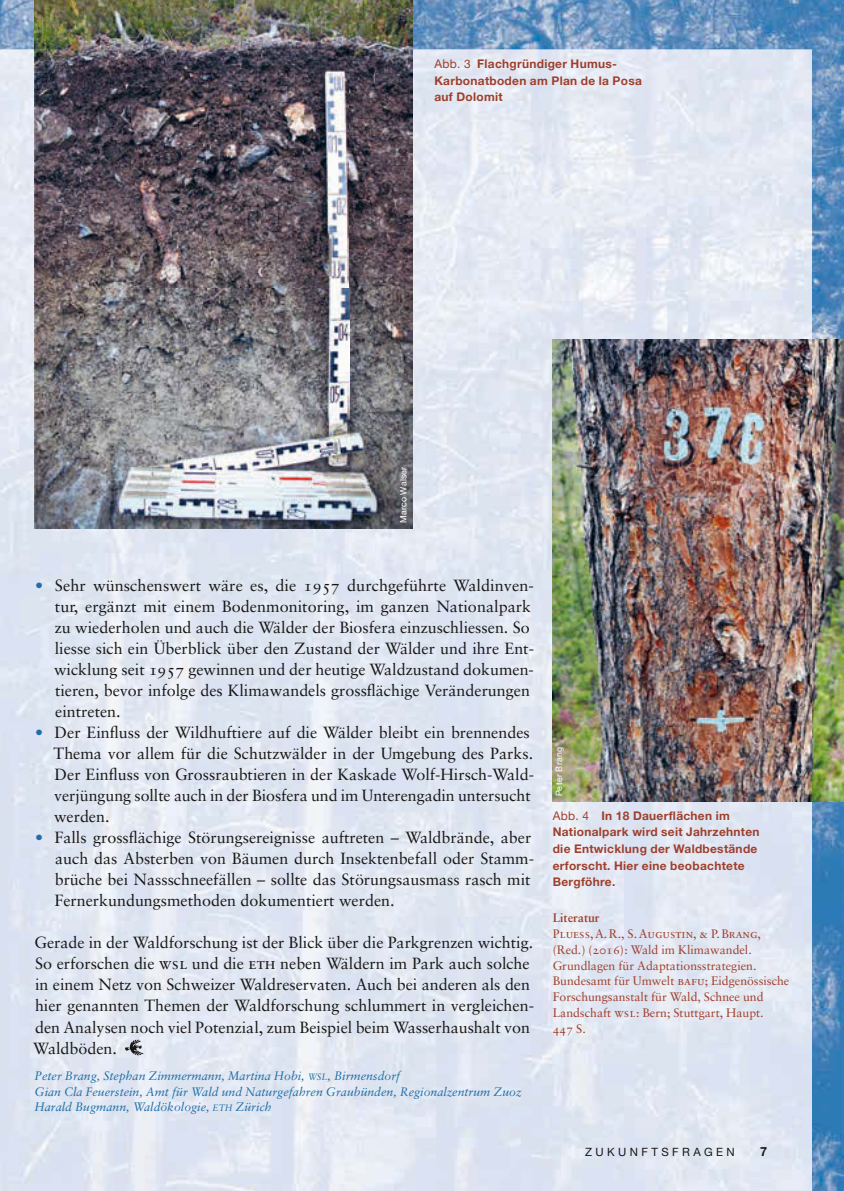
<style>
.page{position:relative;width:844px;height:1191px;background:#fff}
.page>*{position:absolute;margin:0;border:0;box-sizing:border-box;transform-origin:0 0}
.t1{font:16.1px/21px "Sabon LT Pro";color:#181716}
.t2{font:700 12.6px "Helvetica Neue LT Std";color:#181716}
.t3{font:12.25px/15.8px "Sabon LT Pro";color:#9e3f2d}
.t4{font:italic 12.25px/15.8px "Sabon LT Pro";color:#1e6fa8}
.t5{font:700 12.25px "Sabon LT Pro";color:#9e3f2d}
.t6{font:700 11.9px/16.6px "Helvetica Neue LT Std";letter-spacing:.025em;color:#9e3f2d}
.t7{font:11.38px "Helvetica Neue LT Std";letter-spacing:.3em;color:#181716}
.t8{font:8.75px "Helvetica Neue";letter-spacing:.035em;color:#fff}
.s1{font-weight:400}
.s2{color:#1e6fa8}
.s3{font-size:9.1px}
.s4{font-style:inherit}
</style>
<div class="page">
<img style="left:0;top:0;width:843px;height:1191px">
<img style="left:0;top:50px;width:61px;height:1141px">
<img style="left:412px;top:50px;width:399px;height:299px">
<img style="left:375px;top:349px;width:186px;height:842px">
<img style="left:61px;top:528px;width:314px;height:663px">
<img style="left:561px;top:801px;width:250px;height:390px">
<svg style="left:125px;top:1039px;width:18px;height:16px"></svg>
<img style="left:35px;top:0;width:377px;height:528px">
<img style="left:552px;top:339px;width:291px;height:462px">
<p class="t6" style="left:434px;top:55px;width:209px"><span class="s1">Abb. 3</span> Flachgründiger Humus-<br>Karbonatboden am Plan de la Posa auf Dolomit</p>
<p class="t8" style="left:397px;top:523px;width:58px;rotate:-90deg">Marco Walser</p>
<p class="t1" style="left:54px;top:575px;width:481px;text-indent:-19px"><span class="s2">•</span> Sehr wünschenswert wäre es, die 1957 durchgeführte Waldinven&shy;tur, ergänzt mit einem Bodenmonitoring, im ganzen Nationalpark zu wieder holen und auch die Wälder der Biosfera einzuschliessen. So liesse sich ein Überblick über den Zustand der Wälder und ihre Ent&shy;wicklung seit 1957 gewinnen und der heutige Waldzustand dokumen&shy;tieren, bevor infolge des Klimawandels grossflächige Veränderungen eintreten.</p>
<p class="t1" style="left:54px;top:722px;width:482px;text-indent:-18px"><span class="s2">•</span> Der Einfluss der Wildhuftiere auf die Wälder bleibt ein brennendes Thema vor allem für die Schutzwälder in der Umgebung des Parks.<br>Der Einfluss von Grossraubtieren in der Kaskade Wolf-Hirsch-Wald&shy;verjüngung sollte auch in der Biosfera und im Unterengadin untersucht werden.</p>
<p class="t1" style="left:54px;top:827px;width:481px;text-indent:-19px"><span class="s2">•</span> Falls grossflächige Störungsereignisse auftreten – Waldbrände, aber auch das Absterben von Bäumen durch Insektenbefall oder Stamm&shy;brüche bei Nassschneefällen – sollte das Störungsausmass rasch mit Fernerkundungsmethoden dokumentiert werden.</p>
<p class="t1" style="left:33px;top:932px;width:502px">Gerade in der Waldforschung ist der Blick über die Parkgrenzen wichtig.<br>So erforschen die wsl und die eth neben Wäldern im Park auch solche in einem Netz von Schweizer Waldreservaten. Auch bei anderen als den hier genannten Themen der Waldforschung schlummert in vergleichen&shy;den Analysen noch viel Potenzial, zum Beispiel beim Wasserhaushalt von Waldböden.</p>
<p class="t4" style="left:35px;top:1067px;width:488px">Peter Brang, Stephan Zimmermann, Martina Hobi, <span class="s3">WSL</span><span class="s4">,</span> Birmensdorf<br>Gian Cla Feuerstein, Amt für Wald und Naturgefahren Graubünden, Regionalzentrum Zuoz<br>Harald Bugmann, Waldökologie, <span class="s3">ETH</span> Zürich</p>
<p class="t8" style="left:552px;top:796px;width:51px;rotate:-90deg">Peter Brang</p>
<p class="t6" style="left:552px;top:807px;width:208px"><span class="s1">Abb. 4</span> In 18 Dauerflächen im<br>Nationalpark wird seit Jahrzehnten die Entwicklung der Waldbestände erforscht. Hier eine beobachtete<br>Bergföhre.</p>
<p class="t5" style="left:552px;top:910px;width:48px">Literatur</p>
<p class="t3" style="left:552px;top:925px;width:238px">Pluess, A. R., S. Augustin, &amp; P. Brang, (Red.) (2016) : Wald im Klimawandel.<br>Grundlagen für Adaptationsstrategien.<br>Bundesamt für Umwelt bafu; Eidgenössische Forschungsanstalt für Wald, Schnee und Landschaft wsl : Bern; Stuttgart, Haupt.<br>447 S.</p>
<p class="t7" style="left:585px;top:1145px;width:151px">ZUKUNFTSFRAGEN</p>
<p class="t2" style="left:759px;top:1144px;width:9px">7</p>
</div>
